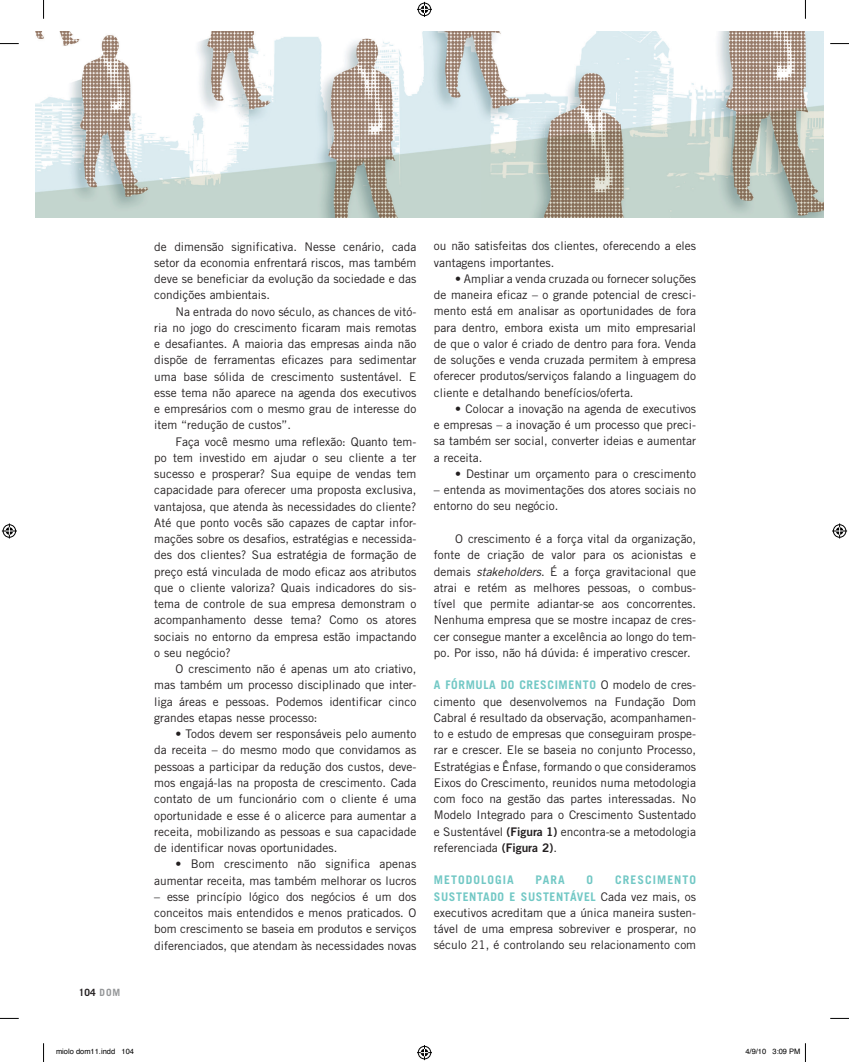
<style>
.page{position:relative;width:849px;height:1062px;background:#fff}
.page>*{position:absolute;margin:0;border:0;box-sizing:border-box;transform-origin:0 0}
.t1{font:11.88px/16.2px "Trade Gothic LT Std";color:#231f20;text-align:justify}
.t2{font:700 11.88px "Trade Gothic LT Std";letter-spacing:.09em;color:#72c8c5}
.t3{font:700 10px "Trade Gothic LT Std";letter-spacing:.045em;color:#231f20}
.t4{font:7.5px "Helvetica";color:#000}
.s1{color:#949698}
.s2{font-style:italic}
.s3{font-weight:700;color:#72c8c5}
.s4{font-family:"Trade Gothic LT Std Bd 2"}
</style>
<div class="page">
<img style="left:35px;top:32px;width:788px;height:186px">
<svg style="left:0;top:43px;width:19px;height:1px"></svg>
<svg style="left:830px;top:43px;width:19px;height:1px"></svg>
<svg style="left:0;top:1017px;width:19px;height:2px"></svg>
<svg style="left:830px;top:1017px;width:19px;height:2px"></svg>
<svg style="left:43px;top:0;width:1px;height:19px"></svg>
<svg style="left:43px;top:1043px;width:1px;height:19px"></svg>
<svg style="left:805px;top:0;width:1px;height:19px"></svg>
<svg style="left:417px;top:2px;width:15px;height:15px"></svg>
<svg style="left:417px;top:1045px;width:15px;height:15px"></svg>
<svg style="left:2px;top:523px;width:15px;height:15px"></svg>
<svg style="left:832px;top:523px;width:15px;height:15px"></svg>
<svg style="left:804px;top:1043px;width:2px;height:19px"></svg>
<p class="t3" style="left:79px;top:986px;width:43px">104 <span class="s1">DOM</span></p>
<p class="t1" style="left:154px;top:238px;width:264px">de dimensão significativa. Nesse cenário, cada setor da economia enfrentará riscos, mas também deve se beneficiar da evolução da sociedade e das condições ambientais.</p>
<p class="t1" style="left:154px;top:303px;width:264px;text-indent:21px">Na entrada do novo século, as chances de vitó&shy;ria no jogo do crescimento ficaram mais remotas e desafiantes. A maioria das empresas ainda não dispõe de ferramentas eficazes para sedimentar uma base sólida de crescimento sustentável. E esse tema não aparece na agenda dos executivos e empresários com o mesmo grau de interesse do item “redução de custos”.</p>
<p class="t1" style="left:154px;top:433px;width:264px;text-indent:21px">Faça você mesmo uma reflexão: Quanto tem&shy;po tem investido em ajudar o seu cliente a ter sucesso e prosperar? Sua equipe de vendas tem capacidade para oferecer uma proposta exclusiva, vantajosa, que atenda às necessidades do cliente?<br>Até que ponto vocês são capazes de captar infor&shy;mações sobre os desafios, estratégias e necessida&shy;des dos clientes? Sua estratégia de formação de preço está vinculada de modo eficaz aos atributos que o cliente valoriza? Quais indicadores do sis&shy;tema de controle de sua empresa demonstram o acompanhamento desse tema? Como os atores sociais no entorno da empresa estão impactando o seu negócio?</p>
<p class="t1" style="left:154px;top:660px;width:264px;text-indent:21px">O crescimento não é apenas um ato criativo, mas também um processo disciplinado que inter&shy;liga áreas e pessoas. Podemos identificar cinco grandes etapas nesse processo:</p>
<p class="t1" style="left:154px;top:725px;width:264px;text-indent:21px">• Todos devem ser responsáveis pelo aumento da receita – do mesmo modo que convidamos as pessoas a participar da redução dos custos, deve&shy;mos engajá-las na proposta de crescimento. Cada contato de um funcionário com o cliente é uma oportunidade e esse é o alicerce para aumentar a receita, mobilizando as pessoas e sua capacidade de identificar novas oportunidades.</p>
<p class="t1" style="left:154px;top:855px;width:264px;text-align:right">• Bom crescimento não significa apenas aumentar receita, mas também melhorar os lucros</p>
<p class="t1" style="left:154px;top:888px;width:264px">– esse princípio lógico dos negócios é um dos conceitos mais entendidos e menos praticados. O bom crescimento se baseia em produtos e serviços diferenciados, que atendam às necessidades novas</p>
<p class="t1" style="left:434px;top:238px;width:264px">ou não satisfeitas dos clientes, oferecendo a eles vantagens importantes.</p>
<p class="t1" style="left:434px;top:270px;width:264px;text-indent:21px">• Ampliar a venda cruzada ou fornecer soluções de maneira eficaz – o grande potencial de cresci&shy;mento está em analisar as oportunidades de fora para dentro, embora exista um mito empresarial de que o valor é criado de dentro para fora. Venda de soluções e venda cruzada permitem à empresa oferecer produtos/serviços falando a linguagem do cliente e detalhando benefícios/oferta.</p>
<p class="t1" style="left:434px;top:400px;width:264px;text-indent:21px">• Colocar a inovação na agenda de executivos e empresas – a inovação é um processo que preci&shy;sa também ser social, converter ideias e aumentar a receita.</p>
<p class="t1" style="left:455px;top:465px;width:242px">• Destinar um orçamento para o crescimento</p>
<p class="t1" style="left:434px;top:482px;width:264px">– entenda as movimentações dos atores sociais no entorno do seu negócio.</p>
<p class="t1" style="left:434px;top:530px;width:264px;text-indent:21px">O crescimento é a força vital da organização, fonte de criação de valor para os acionistas e demais <span class="s2">stakeholders</span>. É a força gravitacional que atrai e retém as melhores pessoas, o combus&shy;tível que permite adiantar-se aos concorrentes.<br>Nenhuma empresa que se mostre incapaz de cres&shy;cer consegue manter a excelência ao longo do tem&shy;po. Por isso, não há dúvida: é imperativo crescer.</p>
<p class="t1" style="left:434px;top:676px;width:264px"><span class="s3">A FÓRMULA DO CRESCIMENTO</span> O modelo de cres&shy;cimento que desenvolvemos na Fundação Dom Cabral é resultado da observação, acompanhamen&shy;to e estudo de empresas que conseguiram prospe&shy;rar e crescer. Ele se baseia no conjunto Processo, Estratégias e Ênfase, formando o que consideramos Eixos do Crescimento, reunidos numa metodologia com foco na gestão das partes interessadas. No Modelo Integrado para o Crescimento Sustentado e Sustentável <span class="s4">(Figura 1)</span> encontra-se a metodologia referenciada <span class="s4">(Figura 2)</span>.</p>
<p class="t2" style="left:434px;top:872px;width:81px">METODOLOGIA</p>
<p class="t2" style="left:536px;top:872px;width:31px">PARA</p>
<p class="t2" style="left:587px;top:872px;width:8px">O</p>
<p class="t1" style="left:434px;top:871px;width:264px;text-indent:181px"><span class="s3">CRESCIMENTO SUSTENTADO E SUSTENTÁVEL</span> Cada vez mais, os executivos acreditam que a única maneira susten&shy;tável de uma empresa sobreviver e prosperar, no século 21, é controlando seu relacionamento com</p>
<p class="t4" style="left:56px;top:1046px;width:79px">miolo dom11.indd 104</p>
<p class="t4" style="left:745px;top:1046px;width:57px">4/9/10 3:09 PM</p>
</div>
